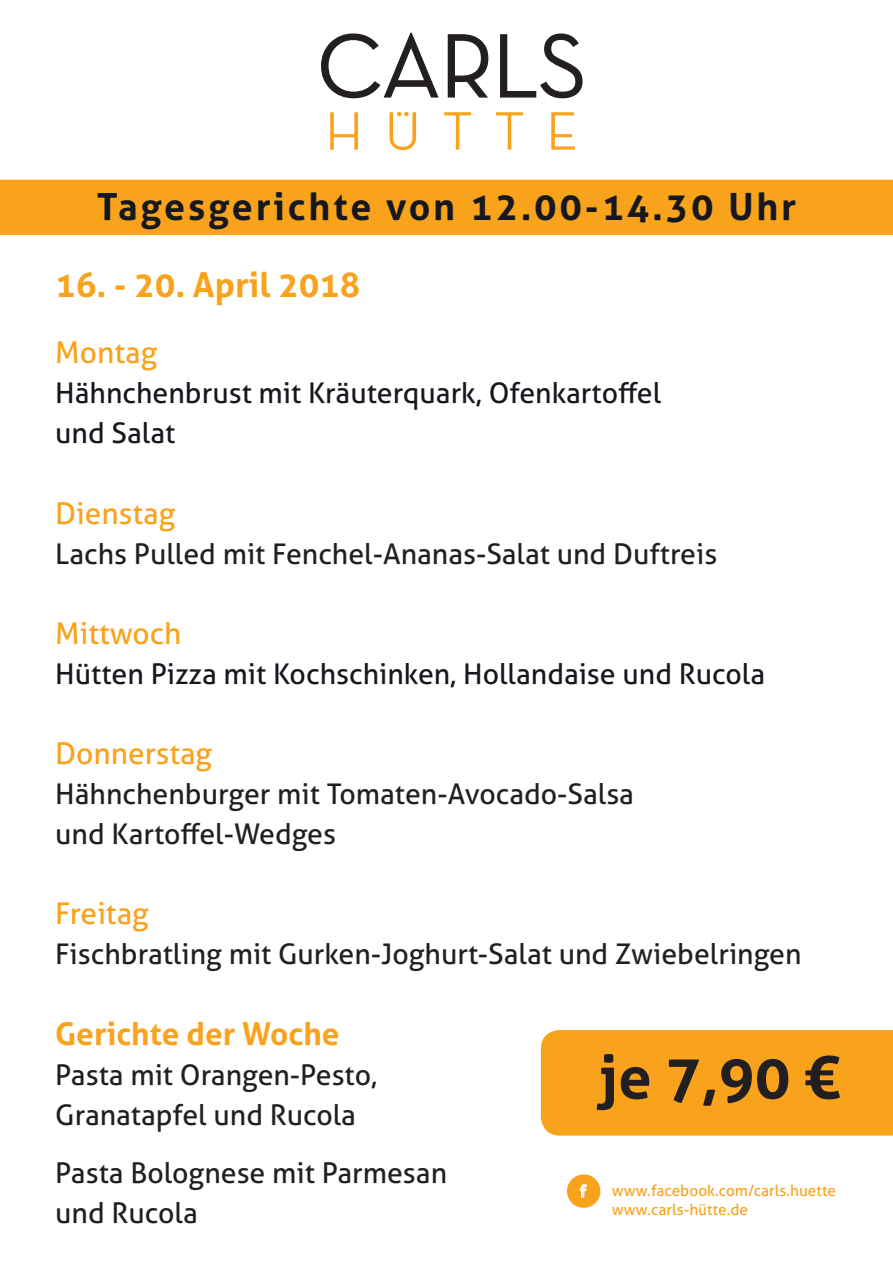
<style>
.page{position:relative;width:893px;height:1263px;background:#fff}
.page>*{position:absolute;margin:0;border:0;box-sizing:border-box;transform-origin:0 0}
.t1{font:700 60px "Aller";color:#231f20}
.Adresse{font:700 37.5px "Aller";letter-spacing:.075em;color:#15181e}
.t2{font:700 34.35px "Aller";color:#f9a21c}
.t3{font:700 31.5px "Aller";color:#f9a21c}
.t4{font:30px "Aller";color:#f9a21c}
.t5{font:28.5px "Aller";color:#231f20}
.t6{font:28.5px "Aller";color:#15181e}
.t7{font:15.45px "Aller";color:#f9a21c}
</style>
<div class="page">
<svg style="left:321px;top:32px;width:262px;height:67px"></svg>
<svg style="left:330px;top:112px;width:245px;height:38px"></svg>
<div style="left:567px;top:1174px;width:33px;height:34px;background:#f9a21c;border-radius:50%"></div>
<svg style="left:580px;top:1185px;width:6px;height:12px"></svg>
<div style="left:0;top:180px;width:893px;height:55px;background:#f9a21c"></div>
<div style="left:541px;top:1030px;width:352px;height:105px;background:#f9a21c"></div>
<p class="Adresse" style="left:97px;top:184px;width:701px">Tagesgerichte von 12.00-14.30 Uhr</p>
<p class="t2" style="left:55px;top:264px;width:307px">16. - 20. April 2018</p>
<p class="t4" style="left:55px;top:334px;width:103px">Montag</p>
<p class="t6" style="left:55px;top:376px;width:607px">Hähnchenbrust mit Kräuterquark, Ofenkartoffel</p>
<p class="t6" style="left:55px;top:416px;width:121px">und Salat</p>
<p class="t4" style="left:55px;top:495px;width:122px">Dienstag</p>
<p class="t5" style="left:55px;top:536px;width:663px">Lachs Pulled mit Fenchel-Ananas-Salat und Duftreis</p>
<p class="t4" style="left:55px;top:615px;width:128px">Mittwoch</p>
<p class="t6" style="left:55px;top:656px;width:711px">Hütten Pizza mit Kochschinken, Hollandaise und Rucola</p>
<p class="t4" style="left:55px;top:735px;width:158px">Donnerstag</p>
<p class="t5" style="left:55px;top:776px;width:580px">Hähnchenburger mit Tomaten-Avocado-Salsa</p>
<p class="t5" style="left:55px;top:816px;width:282px">und Kartoffel-Wedges</p>
<p class="t4" style="left:55px;top:895px;width:95px">Freitag</p>
<p class="t5" style="left:55px;top:937px;width:748px">Fischbratling mit Gurken-Joghurt-Salat und Zwiebelringen</p>
<p class="t3" style="left:55px;top:1014px;width:286px">Gerichte der Woche</p>
<p class="t5" style="left:55px;top:1057px;width:323px">Pasta mit Orangen-Pesto,</p>
<p class="t5" style="left:55px;top:1097px;width:302px">Granatapfel und Rucola</p>
<p class="t5" style="left:55px;top:1155px;width:393px">Pasta Bolognese mit Parmesan</p>
<p class="t5" style="left:55px;top:1196px;width:144px">und Rucola</p>
<p class="t1" style="left:600px;top:1040px;width:241px">je 7,90 €</p>
<p class="t7" style="left:612px;top:1181px;width:226px">www.facebook.com/carls.huette</p>
<p class="t7" style="left:612px;top:1200px;width:138px">www.carls-hütte.de</p>
</div>
